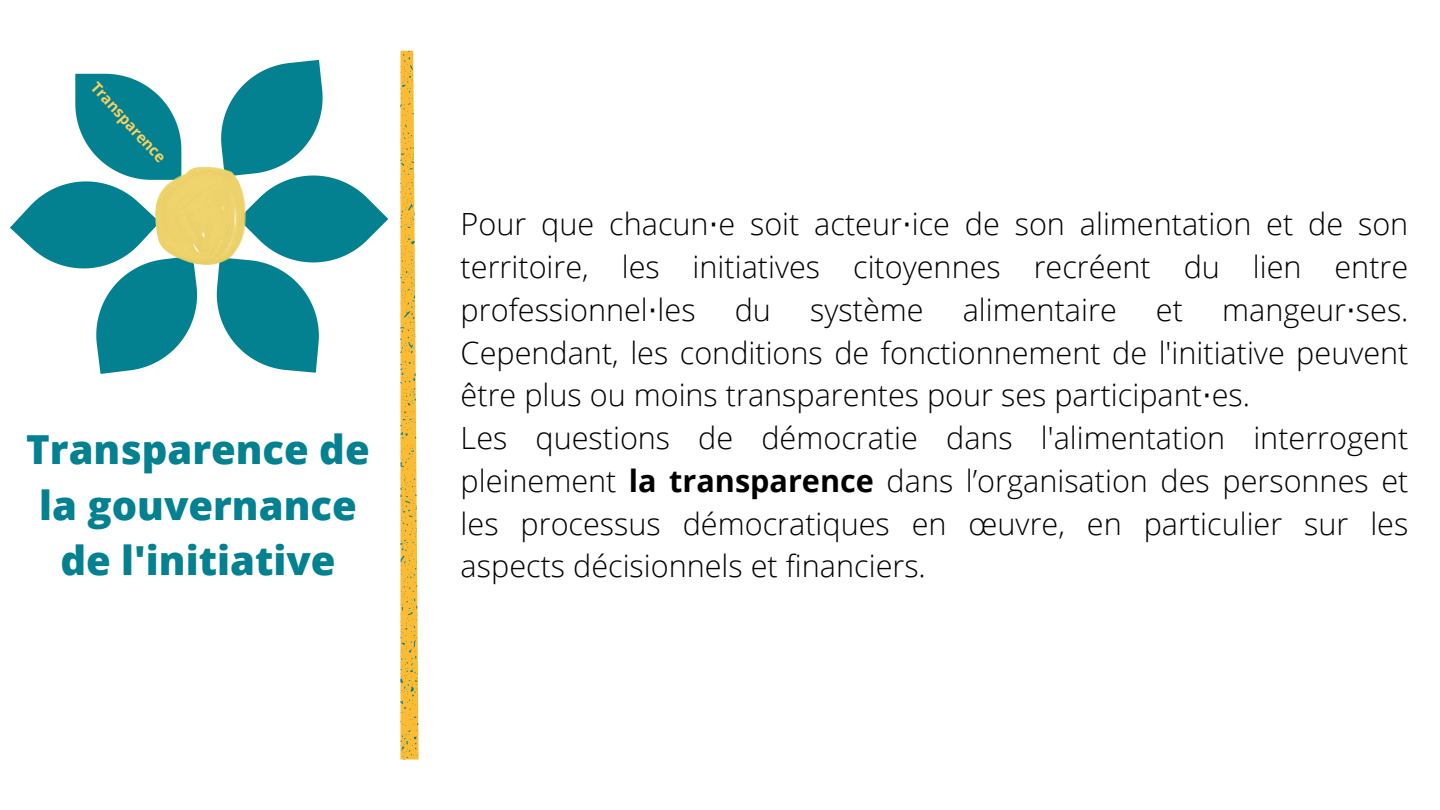
<style>
.page{position:relative;width:1440px;height:810px;background:#fff}
.page>*{position:absolute;margin:0;border:0;box-sizing:border-box;transform-origin:0 0}
.t1{font:800 40px/55.5px "Open Sans";color:#038190;text-align:center}
.t2{font:300 30.6px/42.8px "Open Sans";color:#000;text-align:justify}
.t3{font:700 15px "Open Sans";color:#fbd160}
.s1{font-family:"DejaVu Sans";font-weight:400}
.s2{font-weight:700}
</style>
<div class="page">
<svg style="left:400px;top:51px;width:18px;height:709px;background:#f0c355"></svg>
<svg style="left:10px;top:74px;width:187px;height:300px"></svg>
<svg style="left:217px;top:60px;width:171px;height:313px"></svg>
<img style="left:156px;top:166px;width:90px;height:99px">
<p class="t3" style="left:102px;top:77px;width:104px;rotate:48deg">Transparence</p>
<h1 class="t1" style="left:26px;top:420px;width:345px">Transparence de la gouvernance de l'initiative</h1>
<p class="t2" style="left:461px;top:202px;width:949px">Pour que chacun<span class="s1">⋅</span>e soit acteur<span class="s1">⋅</span>ice de son alimentation et de son territoire, les initiatives citoyennes recréent du lien entre professionnel<span class="s1">⋅</span>les</p>
<p class="t2" style="left:735px;top:288px;width:38px">du</p>
<p class="t2" style="left:810px;top:288px;width:115px">système</p>
<p class="t2" style="left:963px;top:288px;width:156px">alimentaire</p>
<p class="t2" style="left:1156px;top:288px;width:29px">et</p>
<p class="t2" style="left:461px;top:288px;width:949px;text-align:left;text-indent:762px">mangeur<span class="s1">⋅</span>ses.<br>Cependant, les conditions de fonctionnement de l'initiative peuvent être plus ou moins transparentes pour ses participant<span class="s1">⋅</span>es.<br>Les questions de démocratie dans l'alimentation interrogent pleinement <span class="s2">la transparence</span> dans l’organisation des personnes et les processus démocratiques en œuvre, en particulier sur les aspects décisionnels et financiers.</p>
</div>
